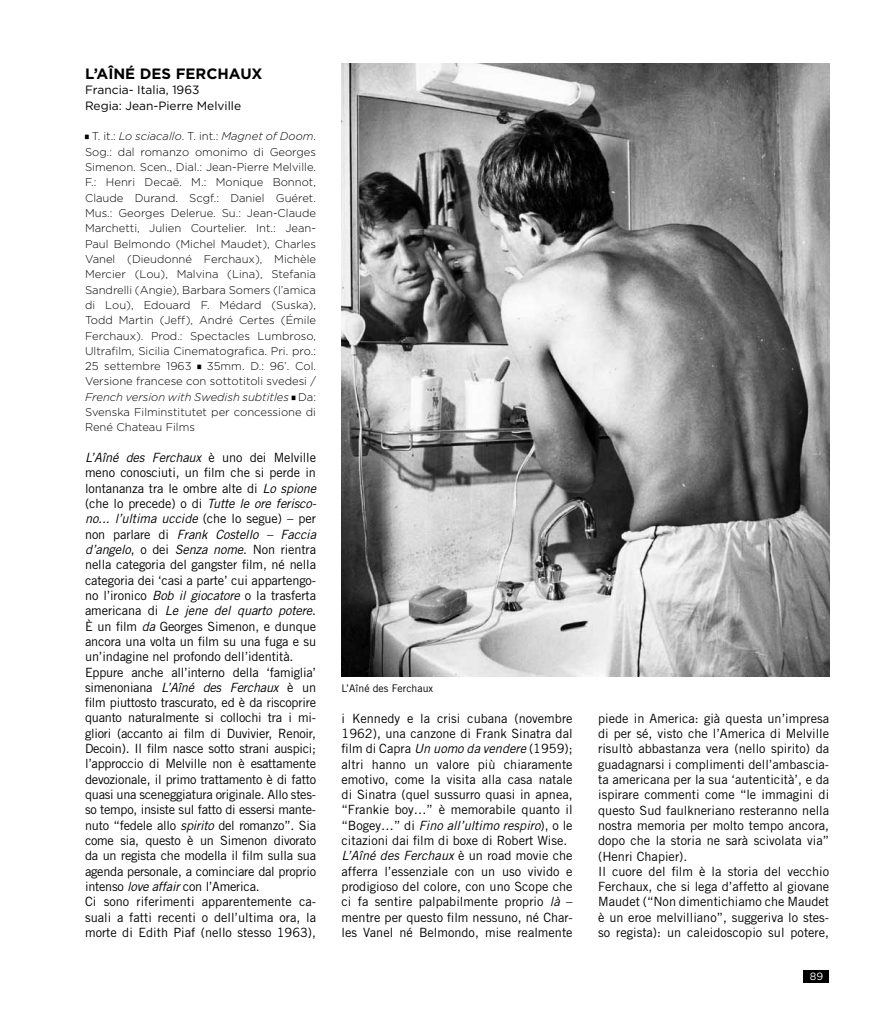
<style>
.page{position:relative;width:893px;height:1021px;background:#fff}
.page>*{position:absolute;margin:0;border:0;box-sizing:border-box;transform-origin:0 0}
.t1{font:700 15px "Gotham";color:#000}
.t2{font:12.75px/15.3px "Trade Gothic LT Std";letter-spacing:-.02em;color:#000}
.t3{font:12.75px/15.3px "Trade Gothic LT Std";color:#000}
.t4{font:12px/15.3px "Gotham";color:#000}
.t5{font:300 11.25px/15.3px "Gotham";color:#000}
.t6{font:italic 300 11.25px "Gotham";color:#000}
.t7{font:10.5px "Trade Gothic LT Std";color:#000}
.t8{font:10.5px "Gotham";color:#fff}
.t9{font:3.75px "Helvetica Neue";color:#000}
.s1{font-style:italic}
</style>
<div class="page">
<div style="left:804px;top:969px;width:25px;height:13px;background:#000"></div>
<img style="left:342px;top:64px;width:487px;height:612px">
<p class="t1" style="left:85px;top:64px;width:179px">L’AÎNÉ DES FERCHAUX</p>
<p class="t4" style="left:85px;top:82px;width:158px">Francia- Italia, 1963<br>Regia: Jean-Pierre Melville</p>
<p class="t9" style="left:85px;top:134px;width:5px">█</p>
<p class="t5" style="left:85px;top:128px;width:233px;text-indent:7px">T. it. : <span class="s1">Lo sciacallo</span>. T. int. : <span class="s1">Magnet of Doom</span>.<br>Sog.: dal romanzo omonimo di Georges Simenon. Scen., Dial.: Jean-Pierre Melville.<br>F.: Henri Decaë. M.: Monique Bonnot, Claude Durand. Scgf.: Daniel Guéret.<br>Mus.: Georges Delerue. Su.: Jean-Claude Marchetti, Julien Courtelier. Int.: Jean-Paul Belmondo (Michel Maudet), Charles Vanel (Dieudonné Ferchaux), Michèle Mercier (Lou), Malvina (Lina), Stefania Sandrelli (Angie), Barbara Somers (l’amica di Lou), Edouard F. Médard (Suska), Todd Martin (Jeff), André Certes (Émile Ferchaux). Prod. : Spectacles Lumbroso, Ultrafilm, Sicilia Cinematografica. Pri. pro.:<br>25 settembre 1963</p>
<p class="t5" style="left:85px;top:358px;width:232px;text-align:right">35mm. D.: 96’. Col.<br>Versione francese con sottotitoli svedesi /</p>
<p class="t6" style="left:85px;top:389px;width:205px">French version with Swedish subtitles</p>
<p class="t9" style="left:292px;top:394px;width:5px">█</p>
<p class="t9" style="left:197px;top:364px;width:5px">█</p>
<p class="t5" style="left:85px;top:389px;width:233px;text-align:justify;text-indent:213px">Da:<br>Svenska Filminstitutet per concessione di René Chateau Films</p>
<p class="t2" style="left:85px;top:449px;width:233px"><span class="s1">L’Aîné des Ferchaux</span> è uno dei Melville meno conosciuti, un film che si perde in lontananza tra le ombre alte di <span class="s1">Lo spione </span>(che lo precede) o di <span class="s1">Tutte le ore ferisco&shy;no... l’ultima uccide</span> (che lo segue) – per non parlare di <span class="s1">Frank Costello – Faccia d’angelo</span>, o dei <span class="s1">Senza nome</span>. Non rientra nella categoria del gangster film, né nella categoria dei ‘casi a parte’ cui appartengo&shy;no l’ironico <span class="s1">Bob il giocatore</span> o la trasferta americana di <span class="s1">Le jene del quarto potere</span>.<br>È un film <span class="s1">da</span> Georges Simenon, e dunque ancora una volta un film su una fuga e su un’indagine nel profondo dell’identità.<br>Eppure anche all’interno della ‘famiglia’ simenoniana <span class="s1">L’Aîné des Ferchaux</span> è un film piuttosto trascurato, ed è da riscoprire quanto naturalmente si collochi tra i mi&shy;gliori (accanto ai film di Duvivier, Renoir, Decoin). Il film nasce sotto strani auspici; l’approccio di Melville non è esattamente devozionale, il primo trattamento è di fatto quasi una sceneggiatura originale. Allo stes&shy;so tempo, insiste sul fatto di essersi mante&shy;nuto “fedele allo <span class="s1">spirito</span> del romanzo”. Sia come sia, questo è un Simenon divorato da un regista che modella il film sulla sua agenda personale, a cominciare dal proprio intenso <span class="s1">love affair</span> con l’America.<br>Ci sono riferimenti apparentemente ca&shy;suali a fatti recenti o dell’ultima ora, la morte di Edith Piaf (nello stesso 1963),</p>
<p class="t7" style="left:342px;top:681px;width:93px">L’Aîné des Ferchaux</p>
<p class="t3" style="left:342px;top:710px;width:233px">i Kennedy e la crisi cubana (novembre 1962), una canzone di Frank Sinatra dal film di Capra <span class="s1">Un uomo da vendere</span> (1959); altri hanno un valore più chiaramente emotivo, come la visita alla casa natale di Sinatra (quel sussurro quasi in apnea, “Frankie boy…” è memorabile quanto il “Bogey…” di <span class="s1">Fino all’ultimo respiro</span>), o le citazioni dai film di boxe di Robert Wise.<br><span class="s1">L’Aîné des Ferchaux</span> è un road movie che afferra l’essenziale con un uso vivido e prodigioso del colore, con uno Scope che ci fa sentire palpabilmente proprio <span class="s1">là</span> – mentre per questo film nessuno, né Char&shy;les Vanel né Belmondo, mise realmente</p>
<p class="t3" style="left:598px;top:710px;width:233px">piede in America: già questa un’impresa di per sé, visto che l’America di Melville risultò abbastanza vera (nello spirito) da guadagnarsi i complimenti dell’ambascia&shy;ta americana per la sua ‘autenticità’, e da ispirare commenti come “le immagini di questo Sud faulkneriano resteranno nella nostra memoria per molto tempo ancora, dopo che la storia ne sarà scivolata via” (Henri Chapier).<br>Il cuore del film è la storia del vecchio Ferchaux, che si lega d’affetto al giovane Maudet (“Non dimentichiamo che Maudet è un eroe melvilliano”, suggeriva lo stes&shy;so regista): un caleidoscopio sul potere,</p>
<p class="t8" style="left:810px;top:969px;width:15px">89</p>
</div>
